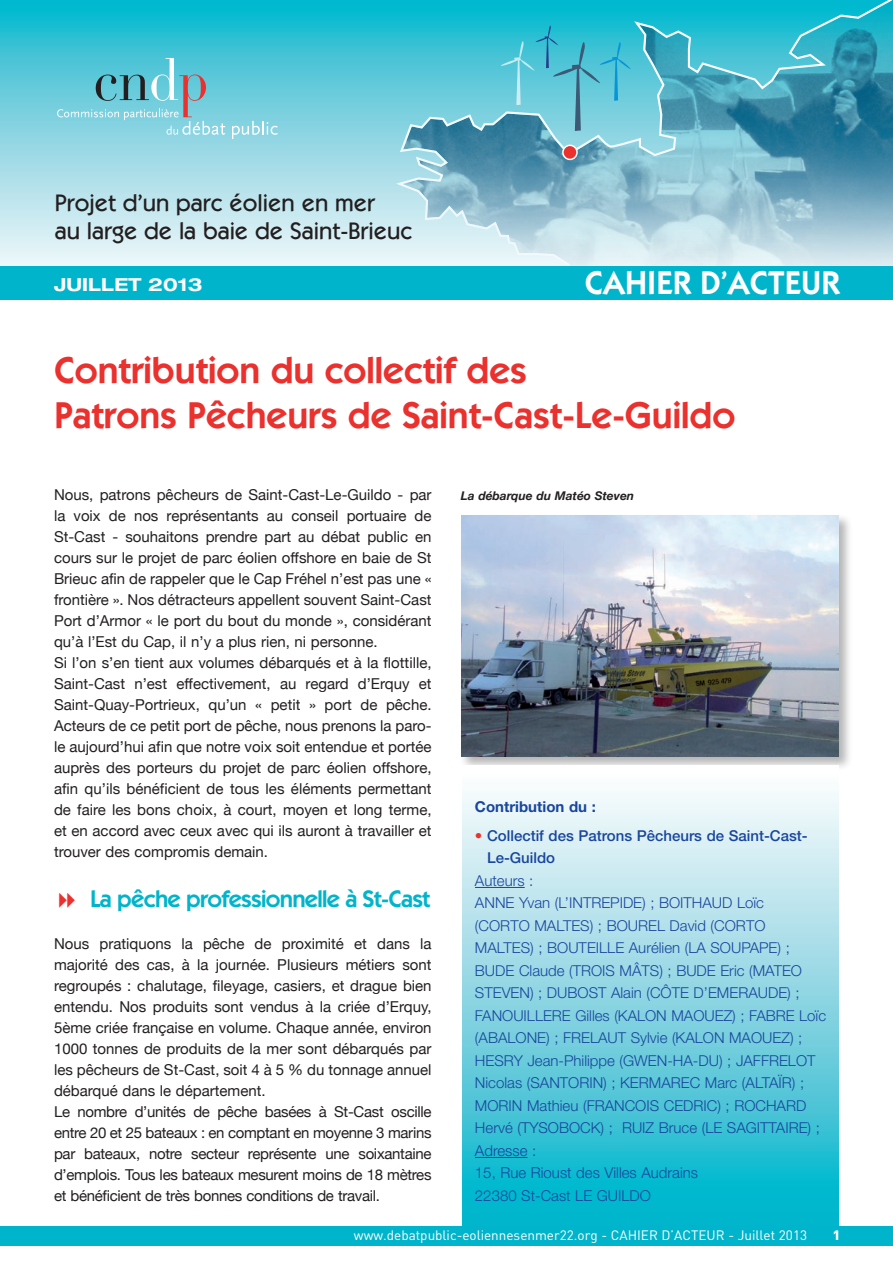
<style>
.page{position:relative;width:893px;height:1263px;background:#fff}
.page>*{position:absolute;margin:0;border:0;box-sizing:border-box;transform-origin:0 0}
.t1{font:600 37.5px/45px "Itc Kabel";color:#ea312e}
.t2{font:600 33px "Itc Kabel";color:#fff}
.t3{font:500 24px/28.8px "Itc Kabel";color:#231f20}
.t4{font:600 24px "Itc Kabel";letter-spacing:-.03em;color:#00b5cb}
.t5{font:700 expanded 18px "Helvetica Neue";letter-spacing:.005em;color:#fff}
.t6{font:15px/21px "Helvetica Neue";color:#231f20}
.t7{font:300 15px/22.5px "Helvetica Neue";color:#18469d}
.t8{font:500 15px/22.5px "Helvetica Neue";color:#18469d}
.t9{font:700 15px "Helvetica Neue";color:#18469d}
.t10{font:13.5px "DIN";color:#fff}
.t11{font:900 13.5px "DIN";color:#fff}
.t12{font:italic 700 12px "Helvetica Neue";color:#231f20}
.s1{color:#ea312e}
</style>
<div class="page">
<svg style="left:0;top:0;width:394px;height:266px;background:#87d6e3"></svg>
<div style="left:0;top:1226px;width:893px;height:20px;background:#00b5cb"></div>
<svg style="left:232px;top:121px;width:46px;height:18px"></svg>
<svg style="left:57px;top:58px;width:168px;height:77px;background:#75c5d3"></svg>
<svg style="left:394px;top:0;width:499px;height:266px;background:#6dbbcc"></svg>
<div style="left:0;top:266px;width:893px;height:34px;background:#00b5cb"></div>
<div style="left:563px;top:145px;width:14px;height:14px;background:#ea312e;border-radius:50%"></div>
<div style="left:562px;top:145px;width:16px;height:15px;border:2px solid #fff;border-radius:50%"></div>
<svg style="left:500px;top:25px;width:132px;height:106px;background:#55bfd2"></svg>
<div style="left:459px;top:513px;width:394px;height:258px;background:#231f20;opacity:.33"></div>
<img style="left:461px;top:516px;width:378px;height:241px">
<svg style="left:462px;top:765px;width:377px;height:461px;background:#85d7e3"></svg>
<hr style="left:475px;top:887px;width:50px;height:1px;background:#18469d">
<hr style="left:475px;top:1157px;width:52px;height:1px;background:#18469d">
<h3 class="t3" style="left:55px;top:188px;width:359px">Projet d’un parc éolien en mer<br>au large de la baie de Saint-Brieuc</h3>
<p class="t5" style="left:54px;top:274px;width:150px">juillet 2013</p>
<h2 class="t2" style="left:585px;top:264px;width:256px">CAHIER D’ACTEUR</h2>
<h1 class="t1" style="left:54px;top:347px;width:683px">Contribution du collectif des<br>Patrons Pêcheurs de Saint-Cast-Le-Guildo</h1>
<p class="t6" style="left:54px;top:484px;width:379px">Nous, patrons pêcheurs de Saint-Cast-Le-Guildo - par la voix de nos représentants au conseil portuaire de St-Cast - souhaitons prendre part au débat public en cours sur le projet de parc éolien offshore en baie de St Brieuc afin de rappeler que le Cap Fréhel n’est pas une « frontière ». Nos détracteurs appellent souvent Saint-Cast Port d’Armor « le port du bout du monde », considérant qu’à l’Est du Cap, il n’y a plus rien, ni personne.<br>Si l’on s’en tient aux volumes débarqués et à la flottille, Saint-Cast n’est effectivement, au regard d’Erquy et Saint-Quay-Portrieux, qu’un « petit » port de pêche.<br>Acteurs de ce petit port de pêche, nous prenons la paro&shy;le aujourd’hui afin que notre voix soit entendue et portée auprès des porteurs du projet de parc éolien offshore, afin qu’ils bénéficient de tous les éléments permettant de faire les bons choix, à court, moyen et long terme, et en accord avec ceux avec qui ils auront à travailler et trouver des compromis demain.</p>
<h3 class="t4" style="left:90px;top:885px;width:342px">La pêche professionnelle à St-Cast</h3>
<p class="t6" style="left:54px;top:933px;width:379px">Nous pratiquons la pêche de proximité et dans la majorité des cas, à la journée. Plusieurs métiers sont regroupés : chalutage, fileyage, casiers, et drague bien entendu. Nos produits sont vendus à la criée d’Erquy, 5ème criée française en volume. Chaque année, environ 1000 tonnes de produits de la mer sont débarqués par les pêcheurs de St-Cast, soit 4 à 5 % du tonnage annuel débarqué dans le département.<br>Le nombre d’unités de pêche basées à St-Cast oscille entre 20 et 25 bateaux : en comptant en moyenne 3 marins par bateaux, notre secteur représente une soixantaine d’emplois. Tous les bateaux mesurent moins de 18 mètres et bénéficient de très bonnes conditions de travail.</p>
<p class="t12" style="left:461px;top:488px;width:175px">La débarque du Matéo Steven</p>
<p class="t9" style="left:475px;top:798px;width:122px">Contribution du :</p>
<p class="t8" style="left:487px;top:824px;width:322px;text-indent:-12px"><span class="s1">•</span> Collectif des Patrons Pêcheurs de Saint-Cast-<br>Le-Guildo</p>
<p class="t7" style="left:475px;top:869px;width:353px">Auteurs :<br>ANNE Yvan (L’INTREPIDE) ; BOITHAUD Loïc<br>(CORTO MALTES) ; BOUREL David (CORTO MALTES) ; BOUTEILLE Aurélien (LA SOUPAPE) ; BUDE Claude (TROIS MÂTS) ; BUDE Eric (MATEO STEVEN) ; DUBOST Alain (CÔTE D’EMERAUDE) ; FANOUILLERE Gilles (KALON MAOUEZ) ; FABRE Loïc (ABALONE) ; FRELAUT Sylvie (KALON MAOUEZ) ; HESRY Jean-Philippe (GWEN-HA-DU) ; JAFFRELOT Nicolas (SANTORIN) ; KERMAREC Marc (ALTAÏR) ; MORIN Mathieu (FRANCOIS CEDRIC) ; ROCHARD Hervé (TYSOBOCK) ; RUIZ Bruce (LE SAGITTAIRE) ; Adresse :<br>15, Rue Rioust des Villes Audrains<br>22380 St-Cast LE GUILDO</p>
<p class="t10" style="left:354px;top:1227px;width:455px">www.debatpublic-eoliennesenmer22.org - CAHIER D’ACTEUR - Juillet 2013</p>
<p class="t11" style="left:833px;top:1226px;width:9px">1</p>
</div>
